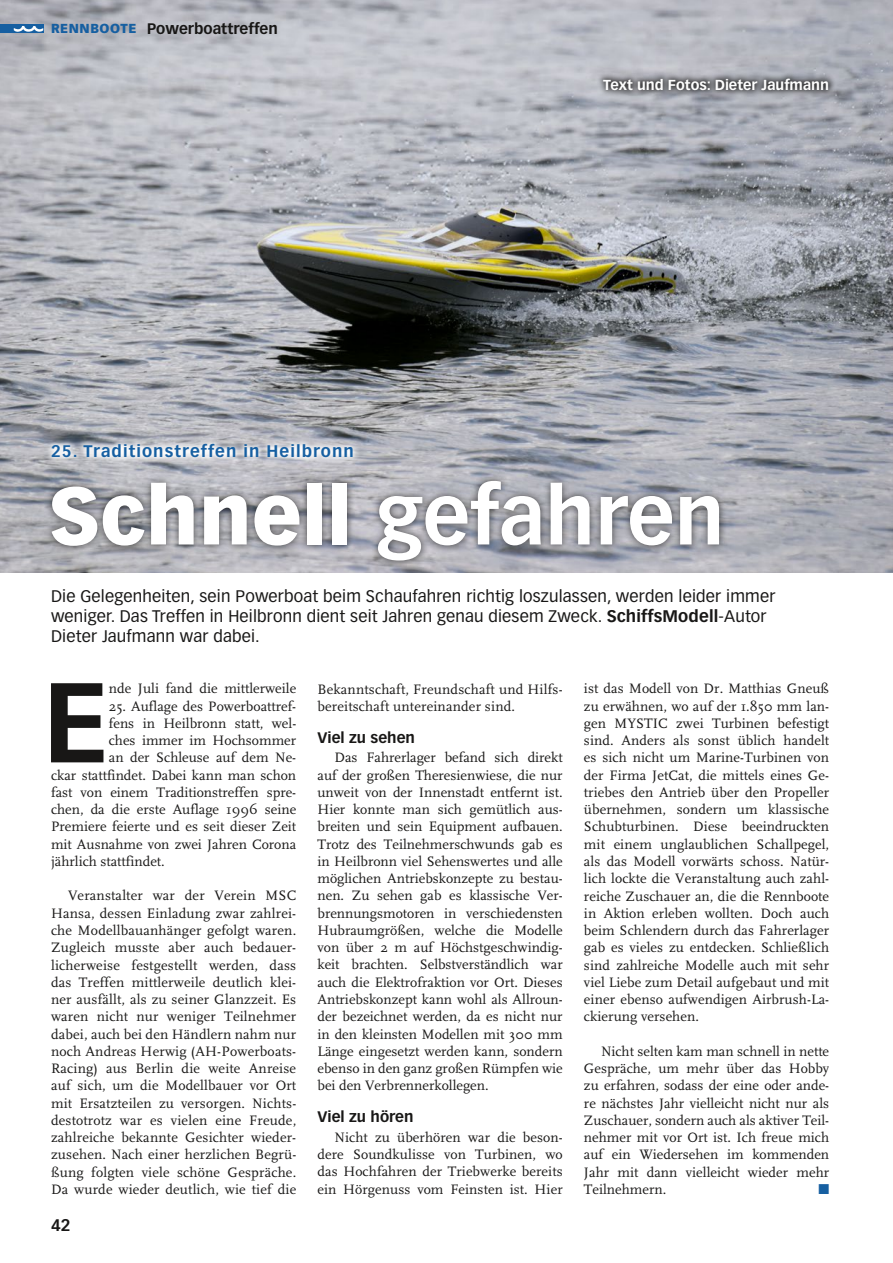
<style>
.page{position:relative;width:893px;height:1263px;background:#fff}
.page>*{position:absolute;margin:0;border:0;box-sizing:border-box;transform-origin:0 0}
.t1{font:700 111.15px "Vectora LT Std";color:#181716}
.t2{font:700 79.5px "Vectora LT Std";color:#fff}
.t3{font:16.5px/19.8px "Vectora LT Std";letter-spacing:.01em;color:#181716}
.t4{font:700 16.5px "Vectora LT Std";letter-spacing:.065em;color:#165fa1}
.t5{font:700 16.5px "Vectora LT Std";color:#181716}
.t6{font:700 15px "Vectora LT Std";color:#181716}
.t7{font:14.25px/17.2px "FF Scala";color:#181716;text-align:justify}
.t8{font:700 14.25px "Vectora LT Std";color:#fff}
.t9{font:14.25px "Zapf Dingbats Std";color:#165fa1}
.t10{font:900 12.75px "Vectora LT Std";letter-spacing:.04em;color:#165fa1}
.s1{font-weight:900}
.s2{font-weight:700}
</style>
<div class="page">
<img style="left:0;top:0;width:893px;height:573px">
<svg style="left:45px;top:437px;width:316px;height:28px"></svg>
<div style="left:44px;top:473px;width:683px;height:96px;background:#181716;opacity:.75"></div>
<div style="left:596px;top:71px;width:240px;height:26px;background:#181716;opacity:.75"></div>
<div style="left:0;top:24px;width:43px;height:9px;background:#165fa1"></div>
<svg style="left:14px;top:26px;width:29px;height:6px"></svg>
<p class="t10" style="left:51px;top:21px;width:87px">RENNBOOTE</p>
<p class="t6" style="left:147px;top:19px;width:132px">Powerboattreffen</p>
<p class="t8" style="left:603px;top:76px;width:227px">Text und Fotos: Dieter Jaufmann</p>
<p class="t4" style="left:51px;top:441px;width:304px">25. Traditionstreffen in Heilbronn</p>
<h2 class="t2" style="left:49px;top:468px;width:677px"><span class="s1">Schnell</span> gefahren</h2>
<p class="t3" style="left:51px;top:586px;width:726px">Die Gelegenheiten, sein Powerboat beim Schaufahren richtig loszulassen, werden leider immer weniger. Das Treffen in Heilbronn dient seit Jahren genau diesem Zweck. <span class="s2">SchiffsModell</span>-Autor<br>Dieter Jaufmann war dabei.</p>
<h1 class="t1" style="left:43px;top:655px;width:67px">E</h1>
<p class="t7" style="left:109px;top:680px;width:189px">nde Juli fand die mittlerweile</p>
<p class="t7" style="left:109px;top:698px;width:189px">25. Auflage des Powerboattref-</p>
<p class="t7" style="left:109px;top:715px;width:189px">fens in Heilbronn statt, wel-</p>
<p class="t7" style="left:109px;top:732px;width:189px">ches immer im Hochsommer</p>
<p class="t7" style="left:109px;top:749px;width:189px">an der Schleuse auf dem Ne-</p>
<p class="t7" style="left:51px;top:767px;width:247px">ckar stattfindet. Dabei kann man schon</p>
<p class="t7" style="left:51px;top:784px;width:247px">fast von einem Traditionstreffen spre-</p>
<p class="t7" style="left:51px;top:801px;width:247px">chen, da die erste Auflage 1996 seine</p>
<p class="t7" style="left:51px;top:818px;width:247px">Premiere feierte und es seit dieser Zeit</p>
<p class="t7" style="left:51px;top:836px;width:247px">mit Ausnahme von zwei Jahren Corona</p>
<p class="t7" style="left:51px;top:853px;width:115px">jährlich stattfindet.</p>
<p class="t7" style="left:51px;top:887px;width:247px;text-indent:17px">Veranstalter war der Verein MSC Hansa, dessen Einladung zwar zahlrei&shy;che Modellbauanhänger gefolgt waren.<br>Zugleich musste aber auch bedauer&shy;licherweise festgestellt werden, dass das Treffen mittlerweile deutlich klei&shy;ner ausfällt, als zu seiner Glanzzeit. Es waren nicht nur weniger Teilnehmer dabei, auch bei den Händlern nahm nur noch Andreas Herwig (AH-Powerboats-Racing) aus Berlin die weite Anreise auf sich, um die Modellbauer vor Ort mit Ersatzteilen zu versorgen. Nichts&shy;destotrotz war es vielen eine Freude, zahlreiche bekannte Gesichter wieder&shy;zusehen. Nach einer herzlichen Begrü&shy;ßung folgten viele schöne Gespräche.<br>Da wurde wieder deutlich, wie tief die</p>
<p class="t5" style="left:51px;top:1215px;width:21px">42</p>
<p class="t7" style="left:317px;top:680px;width:247px">Bekanntschaft, Freundschaft und Hilfs&shy;bereitschaft untereinander sind.</p>
<p class="t6" style="left:317px;top:728px;width:99px">Viel zu sehen</p>
<p class="t7" style="left:317px;top:749px;width:247px;text-indent:17px">Das Fahrerlager befand sich direkt auf der großen Theresienwiese, die nur unweit von der Innenstadt entfernt ist.<br>Hier konnte man sich gemütlich aus&shy;breiten und sein Equipment aufbauen.<br>Trotz des Teilnehmerschwunds gab es in Heilbronn viel Sehenswertes und alle möglichen Antriebskonzepte zu bestau&shy;nen. Zu sehen gab es klassische Ver&shy;brennungsmotoren in verschiedensten Hubraumgrößen, welche die Modelle von über 2 m auf Höchstgeschwindig&shy;keit brachten. Selbstverständlich war auch die Elektrofraktion vor Ort. Dieses Antriebskonzept kann wohl als Allroun&shy;der bezeichnet werden, da es nicht nur in den kleinsten Modellen mit 300 mm Länge eingesetzt werden kann, sondern ebenso in den ganz großen Rümpfen wie bei den Verbrennerkollegen.</p>
<p class="t6" style="left:317px;top:1108px;width:98px">Viel zu hören</p>
<p class="t7" style="left:317px;top:1129px;width:247px;text-indent:17px">Nicht zu überhören war die beson&shy;dere Soundkulisse von Turbinen, wo das Hochfahren der Triebwerke bereits ein Hörgenuss vom Feinsten ist. Hier</p>
<p class="t7" style="left:584px;top:680px;width:247px">ist das Modell von Dr. Matthias Gneuß zu erwähnen, wo auf der 1.850 mm lan&shy;gen MYSTIC zwei Turbinen befestigt sind. Anders als sonst üblich handelt es sich nicht um Marine-Turbinen von der Firma JetCat, die mittels eines Ge&shy;triebes den Antrieb über den Propeller übernehmen, sondern um klassische Schubturbinen. Diese beeindruckten mit einem unglaublichen Schallpegel, als das Modell vorwärts schoss. Natür&shy;lich lockte die Veranstaltung auch zahl&shy;reiche Zuschauer an, die die Rennboote in Aktion erleben wollten. Doch auch beim Schlendern durch das Fahrerlager gab es vieles zu entdecken. Schließlich sind zahlreiche Modelle auch mit sehr viel Liebe zum Detail aufgebaut und mit einer ebenso aufwendigen Airbrush-La&shy;ckierung versehen.</p>
<p class="t7" style="left:584px;top:1043px;width:247px;text-indent:17px">Nicht selten kam man schnell in nette Gespräche, um mehr über das Hobby zu erfahren, sodass der eine oder ande&shy;re nächstes Jahr vielleicht nicht nur als Zuschauer, sondern auch als aktiver Teil&shy;nehmer mit vor Ort ist. Ich freue mich auf ein Wiedersehen im kommenden Jahr mit dann vielleicht wieder mehr Teilnehmern.</p>
<p class="t9" style="left:818px;top:1182px;width:12px">■</p>
</div>
